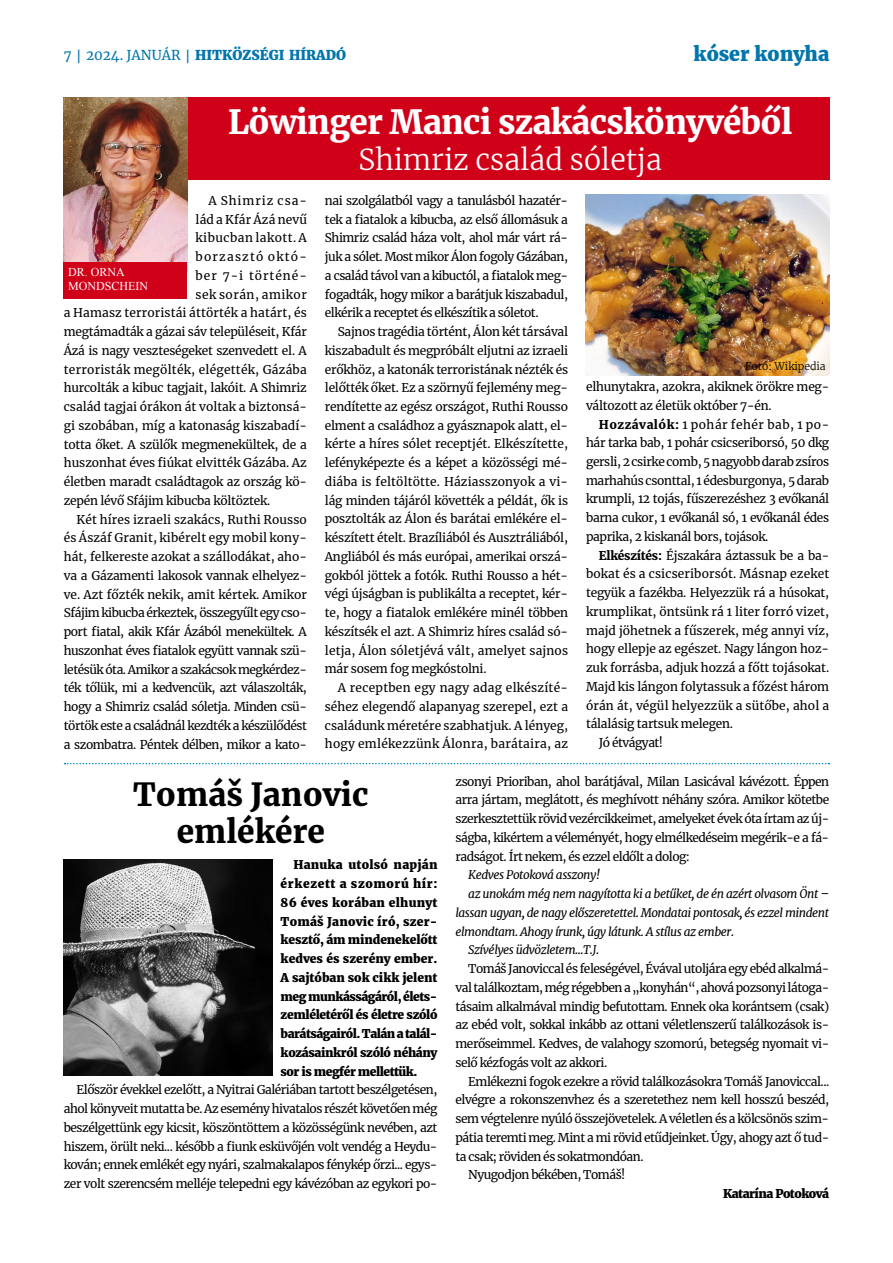
<style>
.page{position:relative;width:893px;height:1263px;background:#fff}
.page>*{position:absolute;margin:0;border:0;box-sizing:border-box;transform-origin:0 0}
.t1{font:900 33px "Merriweather";letter-spacing:-.02em;color:#fff}
.t2{font:900 31.5px/37.8px "Merriweather";color:#000;text-align:center}
.t3{font:300 28.5px "Merriweather";color:#fff}
.t4{font:800 19.5px "Merriweather";color:#0076ad}
.t5{font:800 13.5px "Merriweather";color:#0076ad}
.t6{font:12px/18.8px "Merriweather";letter-spacing:-.02em;color:#000;text-align:justify}
.t7{font:12px "Merriweather";letter-spacing:-.04em;color:#000}
.t8{font:800 12px/18.8px "Merriweather";letter-spacing:-.04em;color:#000;text-align:justify}
.t9{font:12px "Merriweather";color:#000}
.t10{font:italic 12px "Merriweather";letter-spacing:-.04em;color:#000}
.t11{font:12px "Merriweather";letter-spacing:.01em;color:#000}
.t12{font:12px "Merriweather";letter-spacing:.02em;color:#000}
.t13{font:12px "Merriweather";letter-spacing:.04em;color:#000}
.t14{font:12px "Merriweather";letter-spacing:.08em;color:#000}
.t15{font:12px/14.4px "Times New Roman";color:#fff}
.t16{font:12px "Merriweather";letter-spacing:.1em;color:#000}
.t17{font:300 10.5px "Merriweather";color:#000}
.s1{font-weight:400}
.s2{font-family:"Open Sans";font-weight:600}
.s3{font-weight:900}
</style>
<div class="page">
<div style="left:187px;top:97px;width:642px;height:83px;background:#d10019"></div>
<img style="left:64px;top:97px;width:123px;height:165px">
<div style="left:64px;top:262px;width:123px;height:37px;background:#d10019"></div>
<svg style="left:65px;top:763px;width:764px;height:1px"></svg>
<img style="left:585px;top:194px;width:244px;height:181px">
<img style="left:64px;top:859px;width:208px;height:216px">
<p class="t5" style="left:64px;top:47px;width:284px"><span class="s1">7</span> <span class="s2">|</span> <span class="s1">2024. JANUÁR</span> <span class="s2">|</span> HITKÖZSÉGI HÍRADÓ</p>
<h3 class="t4" style="left:694px;top:42px;width:137px">kóser konyha</h3>
<h1 class="t1" style="left:228px;top:99px;width:566px">Löwinger Manci szakácskönyvéből</h1>
<h3 class="t3" style="left:359px;top:140px;width:305px">Shimriz család sóletja</h3>
<p class="t14" style="left:208px;top:192px;width:100px">A Shimriz csa-</p>
<p class="t11" style="left:196px;top:211px;width:113px">lád a Kfár Ázá nevű</p>
<p class="t13" style="left:196px;top:230px;width:113px">kibucban lakott. A</p>
<p class="t16" style="left:196px;top:248px;width:113px">borzasztó októ-</p>
<p class="t14" style="left:196px;top:267px;width:113px">ber 7-i történé-</p>
<p class="t13" style="left:196px;top:286px;width:113px">sek során, amikor</p>
<p class="t11" style="left:64px;top:305px;width:245px">a Hamasz terroristái áttörték a határt, és</p>
<p class="t6" style="left:64px;top:322px;width:245px">megtámadták a gázai sáv településeit, Kfár</p>
<p class="t6" style="left:64px;top:341px;width:245px">Ázá is nagy veszteségeket szenvedett el. A</p>
<p class="t12" style="left:64px;top:361px;width:245px">terroristák megölték, elégették, Gázába</p>
<p class="t6" style="left:64px;top:378px;width:245px">hurcolták a kibuc tagjait, lakóit. A Shimriz</p>
<p class="t9" style="left:64px;top:398px;width:245px">család tagjai órákon át voltak a biztonsá-</p>
<p class="t9" style="left:64px;top:417px;width:245px">gi szobában, míg a katonaság kiszabadí-</p>
<p class="t6" style="left:64px;top:435px;width:245px">totta őket. A szülők megmenekültek, de a</p>
<p class="t9" style="left:64px;top:455px;width:245px">huszonhat éves fiúkat elvitték Gázába. Az</p>
<p class="t6" style="left:64px;top:472px;width:245px">életben maradt családtagok az ország kö-</p>
<p class="t6" style="left:64px;top:491px;width:208px">zepén lévő Sfájim kibucba költöztek.</p>
<p class="t11" style="left:77px;top:511px;width:232px">Két híres izraeli szakács, Ruthi Rousso</p>
<p class="t11" style="left:64px;top:530px;width:245px">és Ászáf Granit, kibérelt egy mobil kony-</p>
<p class="t9" style="left:64px;top:548px;width:245px">hát, felkereste azokat a szállodákat, aho-</p>
<p class="t6" style="left:64px;top:566px;width:245px">va a Gázamenti lakosok vannak elhelyez-</p>
<p class="t9" style="left:64px;top:586px;width:245px">ve. Azt főzték nekik, amit kértek. Amikor</p>
<p class="t7" style="left:64px;top:605px;width:245px">Sfájim kibucba érkeztek, összegyűlt egy cso-</p>
<p class="t7" style="left:64px;top:623px;width:245px">port fiatal, akik Kfár Ázából menekültek. A</p>
<p class="t7" style="left:64px;top:642px;width:245px">huszonhat éves fiatalok együtt vannak szü-</p>
<p class="t7" style="left:64px;top:661px;width:245px">letésük óta. Amikor a szakácsok megkérdez-</p>
<p class="t7" style="left:64px;top:680px;width:245px">ték tőlük, mi a kedvencük, azt válaszolták,</p>
<p class="t7" style="left:64px;top:698px;width:245px">hogy a Shimriz család sóletja. Minden csü-</p>
<p class="t7" style="left:64px;top:717px;width:245px">törtök este a családnál kezdték a készülődést</p>
<p class="t7" style="left:64px;top:736px;width:245px">a szombatra. Péntek délben, mikor a kato-</p>
<p class="t15" style="left:68px;top:264px;width:81px">DR. ORNA<br>MONDSCHEIN</p>
<p class="t6" style="left:325px;top:191px;width:245px">nai szolgálatból vagy a tanulásból hazatér&shy;tek a fiatalok a kibucba, az első állomásuk a Shimriz család háza volt, ahol már várt rá&shy;juk a sólet. Most mikor Álon fogoly Gázában, a család távol van a kibuctól, a fiatalok meg&shy;fogadták, hogy mikor a barátjuk kiszabadul, elkérik a receptet és elkészítik a sóletot.</p>
<p class="t6" style="left:325px;top:322px;width:245px;text-indent:13px">Sajnos tragédia történt, Álon két társával kiszabadult és megpróbált eljutni az izraeli erőkhöz, a katonák terroristának nézték és lelőtték őket. Ez a szörnyű fejlemény meg&shy;rendítette az egész országot, Ruthi Rousso elment a családhoz a gyásznapok alatt, el&shy;kérte a híres sólet receptjét. Elkészítette, lefényképezte és a képet a közösségi mé&shy;diába is feltöltötte. Háziasszonyok a vi&shy;lág minden tájáról követték a példát, ők is posztolták az Álon és barátai emlékére el&shy;készített ételt. Brazíliából és Ausztráliából, Angliából és más európai, amerikai orszá&shy;gokból jöttek a fotók. Ruthi Rousso a hét&shy;végi újságban is publikálta a receptet, kér&shy;te, hogy a fiatalok emlékére minél többen készítsék el azt. A Shimriz híres család só&shy;letja, Álon sóletjévá vált, amelyet sajnos már sosem fog megkóstolni.</p>
<p class="t6" style="left:325px;top:678px;width:245px;text-indent:13px">A receptben egy nagy adag elkészíté&shy;séhez elegendő alapanyag szerepel, ezt a családunk méretére szabhatjuk. A lényeg, hogy emlékezzünk Álonra, barátaira, az</p>
<p class="t17" style="left:745px;top:359px;width:82px">Fotó: Wikipedia</p>
<p class="t6" style="left:586px;top:377px;width:245px">elhunytakra, azokra, akiknek örökre meg&shy;változott az életük október 7-én.</p>
<p class="t6" style="left:586px;top:414px;width:245px;text-indent:13px"><span class="s3">Hozzávalók:</span> 1 pohár fehér bab, 1 po&shy;hár tarka bab, 1 pohár csicseriborsó, 50 dkg gersli, 2 csirke comb, 5 nagyobb darab zsíros marhahús csonttal, 1 édesburgonya, 5 darab krumpli, 12 tojás, fűszerezéshez 3 evőkanál barna cukor, 1 evőkanál só, 1 evőkanál édes paprika, 2 kiskanál bors, tojások.</p>
<p class="t6" style="left:599px;top:546px;width:232px"><span class="s3">Elkészítés:</span> Éjszakára áztassuk be a ba-</p>
<p class="t11" style="left:586px;top:566px;width:245px">bokat és a csicseriborsót. Másnap ezeket</p>
<p class="t6" style="left:586px;top:583px;width:245px">tegyük a fazékba. Helyezzük rá a húsokat,</p>
<p class="t9" style="left:586px;top:603px;width:245px">krumplikat, öntsünk rá 1 liter forró vizet,</p>
<p class="t9" style="left:586px;top:622px;width:245px">majd jöhetnek a fűszerek, még annyi víz,</p>
<p class="t6" style="left:586px;top:639px;width:245px">hogy ellepje az egészet. Nagy lángon hoz-</p>
<p class="t6" style="left:586px;top:658px;width:245px">zuk forrásba, adjuk hozzá a főtt tojásokat.</p>
<p class="t6" style="left:586px;top:677px;width:245px">Majd kis lángon folytassuk a főzést három</p>
<p class="t11" style="left:586px;top:697px;width:245px">órán át, végül helyezzük a sütőbe, ahol a</p>
<p class="t6" style="left:586px;top:714px;width:148px">tálalásig tartsuk melegen.</p>
<p class="t7" style="left:599px;top:734px;width:66px">Jó étvágyat!</p>
<h2 class="t2" style="left:133px;top:774px;width:237px">Tomáš Janovic emlékére</h2>
<p class="t8" style="left:281px;top:856px;width:159px;text-indent:13px">Hanuka utolsó napján érkezett a szomorú hír:<br>86 éves korában elhunyt Tomáš Janovic író, szer&shy;kesztő, ám mindenekelőtt kedves és szerény ember.<br>A sajtóban sok cikk jelent meg munkásságáról, élets&shy;zemléletéről és életre szóló barátságairól. Talán a talál&shy;kozásainkról szóló néhány sor is megfér mellettük.</p>
<p class="t6" style="left:64px;top:1080px;width:375px;text-indent:13px">Először évekkel ezelőtt, a Nyitrai Galériában tartott beszélgetésen, ahol könyveit mutatta be. Az esemény hivatalos részét követően még beszélgettünk egy kicsit, köszöntöttem a közösségünk nevében, azt hiszem, örült neki... később a fiunk esküvőjén volt vendég a Heydu&shy;kován; ennek emlékét egy nyári, szalmakalapos fénykép őrzi... egys&shy;zer volt szerencsém melléje telepedni egy kávézóban az egykori po-</p>
<p class="t6" style="left:455px;top:771px;width:375px">zsonyi Prioriban, ahol barátjával, Milan Lasicával kávézott. Éppen arra jártam, meglátott, és meghívott néhány szóra. Amikor kötetbe szerkesztettük rövid vezércikkeimet, amelyeket évek óta írtam az új&shy;ságba, kikértem a véleményét, hogy elmélkedéseim megérik-e a fá&shy;radságot. Írt nekem, és ezzel eldőlt a dolog:</p>
<p class="t10" style="left:468px;top:867px;width:133px">Kedves Potoková asszony!</p>
<p class="t10" style="left:468px;top:886px;width:362px">az unokám még nem nagyította ki a betűket, de én azért olvasom Önt –</p>
<p class="t10" style="left:455px;top:905px;width:375px">lassan ugyan, de nagy előszeretettel. Mondatai pontosak, és ezzel mindent</p>
<p class="t10" style="left:455px;top:924px;width:280px">elmondtam. Ahogy írunk, úgy látunk. A stílus az ember.</p>
<p class="t10" style="left:468px;top:942px;width:132px">Szívélyes üdvözletem...T.J.</p>
<p class="t6" style="left:455px;top:959px;width:375px;text-indent:13px">Tomáš Janoviccal és feleségével, Évával utoljára egy ebéd alkalmá&shy;val találkoztam, még régebben a „konyhán“, ahová pozsonyi látoga&shy;tásaim alkalmával mindig befutottam. Ennek oka korántsem (csak) az ebéd volt, sokkal inkább az ottani véletlenszerű találkozások is&shy;merőseimmel. Kedves, de valahogy szomorú, betegség nyomait vi&shy;selő kézfogás volt az akkori.</p>
<p class="t7" style="left:468px;top:1073px;width:362px">Emlékezni fogok ezekre a rövid találkozásokra Tomáš Janoviccal...</p>
<p class="t7" style="left:455px;top:1092px;width:375px">elvégre a rokonszenvhez és a szeretethez nem kell hosszú beszéd,</p>
<p class="t7" style="left:455px;top:1110px;width:375px">sem végtelenre nyúló összejövetelek. A véletlen és a kölcsönös szim-</p>
<p class="t7" style="left:455px;top:1129px;width:375px">pátia teremti meg. Mint a mi rövid etűdjeinket. Úgy, ahogy azt ő tud-</p>
<p class="t7" style="left:455px;top:1148px;width:190px">ta csak; röviden és sokatmondóan.</p>
<p class="t7" style="left:468px;top:1167px;width:159px">Nyugodjon békében, Tomáš!</p>
<p class="t8" style="left:723px;top:1184px;width:108px">Katarína Potoková</p>
</div>
